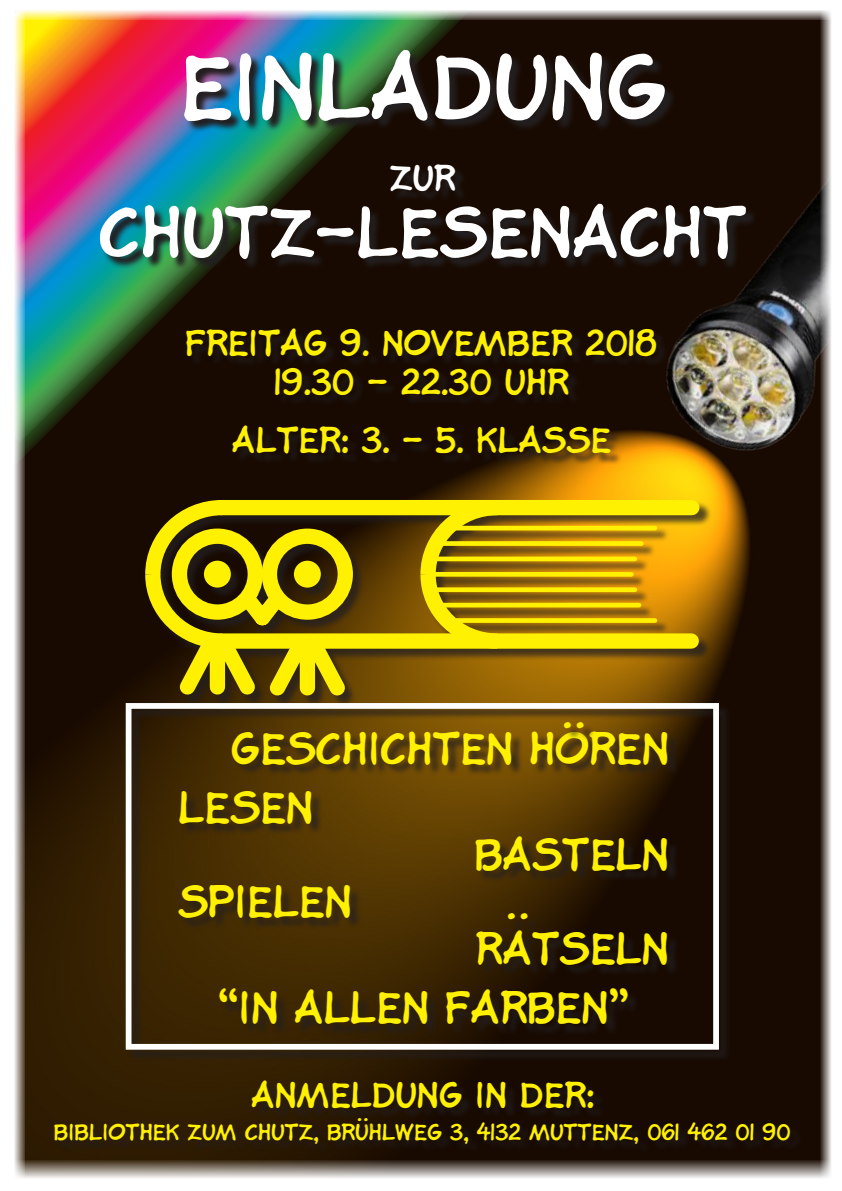
<style>
.page{position:relative;width:842px;height:1191px;background:#fff}
.page>*{position:absolute;margin:0;border:0;box-sizing:border-box;transform-origin:0 0}
.t1{font:74.1px "Book Illustrator's Handwriting";color:#fff}
.t2{font:57px "Book Illustrator's Handwriting";color:#fff}
.t3{font:35.6px "Book Illustrator's Handwriting";color:#fff101}
.t4{font:28.5px "Book Illustrator's Handwriting";color:#fff101}
.t5{font:28.5px "Book Illustrator's Handwriting";color:#fff}
.t6{font:18.1px "Book Illustrator's Handwriting";color:#fff101}
</style>
<div class="page">
<img style="left:25px;top:20px;width:795px;height:1139px">
<svg style="left:25px;top:20px;width:457px;height:454px;background:#503d38"></svg>
<div style="left:147px;top:501px;width:565px;height:207px;background:#231f20;opacity:.75"></div>
<div style="left:222px;top:500px;width:470px;height:15px;background:#fff101"></div>
<div style="left:221px;top:633px;width:470px;height:15px;background:#fff101"></div>
<svg style="left:358px;top:492px;width:155px;height:164px"></svg>
<hr style="left:452px;top:526px;width:203px;height:4px;background:#fff101">
<div style="left:438px;top:541px;width:203px;height:5px;background:#fff101"></div>
<div style="left:431px;top:556px;width:204px;height:5px;background:#fff101"></div>
<hr style="left:428px;top:572px;width:203px;height:4px;background:#fff101">
<div style="left:431px;top:587px;width:204px;height:5px;background:#fff101"></div>
<hr style="left:436px;top:603px;width:203px;height:4px;background:#fff101">
<div style="left:452px;top:618px;width:203px;height:5px;background:#fff101"></div>
<svg style="left:138px;top:492px;width:220px;height:211px;background:#867704"></svg>
<svg style="left:102px;top:52px;width:656px;height:219px;background:#2c2f2e"></svg>
<div style="left:188px;top:331px;width:480px;height:135px;background:#231f20;opacity:.75"></div>
<img style="left:608px;top:134px;width:212px;height:371px">
<div style="left:56px;top:1082px;width:746px;height:73px;background:#231f20;opacity:.75"></div>
<div style="left:360px;top:1119px;width:19px;height:14px;background:#231303"></div>
<div style="left:127px;top:704px;width:604px;height:358px;background:#231f20;opacity:.75"></div>
<div style="left:126px;top:703px;width:593px;height:346px;border:6px solid #fff"></div>
<div style="left:180px;top:733px;width:499px;height:303px;background:#231f20;opacity:.75"></div>
<div style="left:566px;top:723px;width:30px;height:17px;background:#231f20;opacity:.75"></div>
<div style="left:510px;top:915px;width:30px;height:17px;background:#301e03"></div>
<img style="left:14px;top:20px;width:11px;height:1139px">
<svg style="left:820px;top:20px;width:11px;height:1139px;background:#88827e"></svg>
<svg style="left:14px;top:1159px;width:817px;height:19px;background:#8a827a"></svg>
<img style="left:14px;top:10px;width:817px;height:10px">
<svg style="left:358px;top:1117px;width:9px;height:3px"></svg>
<svg style="left:564px;top:721px;width:19px;height:7px"></svg>
<svg style="left:508px;top:913px;width:20px;height:6px"></svg>
<p class="t1" style="left:178px;top:29px;width:490px">EINLADUNG</p>
<p class="t5" style="left:389px;top:156px;width:68px">ZUR</p>
<p class="t2" style="left:98px;top:188px;width:649px">CHUTZ-LESENACHT</p>
<p class="t4" style="left:185px;top:321px;width:474px">FREITAG 9. NOVEMBER 2018</p>
<p class="t4" style="left:274px;top:359px;width:296px">19.30 - 22.30 UHR</p>
<p class="t4" style="left:232px;top:418px;width:380px">ALTER: 3. - 5. KLASSE</p>
<p class="t3" style="left:231px;top:720px;width:440px">GESCHICHTEN HOREN</p>
<p class="t3" style="left:178px;top:779px;width:137px">LESEN</p>
<p class="t3" style="left:474px;top:826px;width:196px">BASTELN</p>
<p class="t3" style="left:178px;top:874px;width:175px">SPIELEN</p>
<p class="t3" style="left:475px;top:921px;width:195px">RATSELN</p>
<p class="t3" style="left:218px;top:980px;width:412px">“IN ALLEN FARBEN”</p>
<p class="t4" style="left:251px;top:1073px;width:344px">ANMELDUNG IN DER:</p>
<p class="t6" style="left:54px;top:1117px;width:738px">BIBLIOTHEK ZUM CHUTZ, BRUHLWEG 3, 4132 MUTTENZ, 061 462 01 90</p>
</div>
